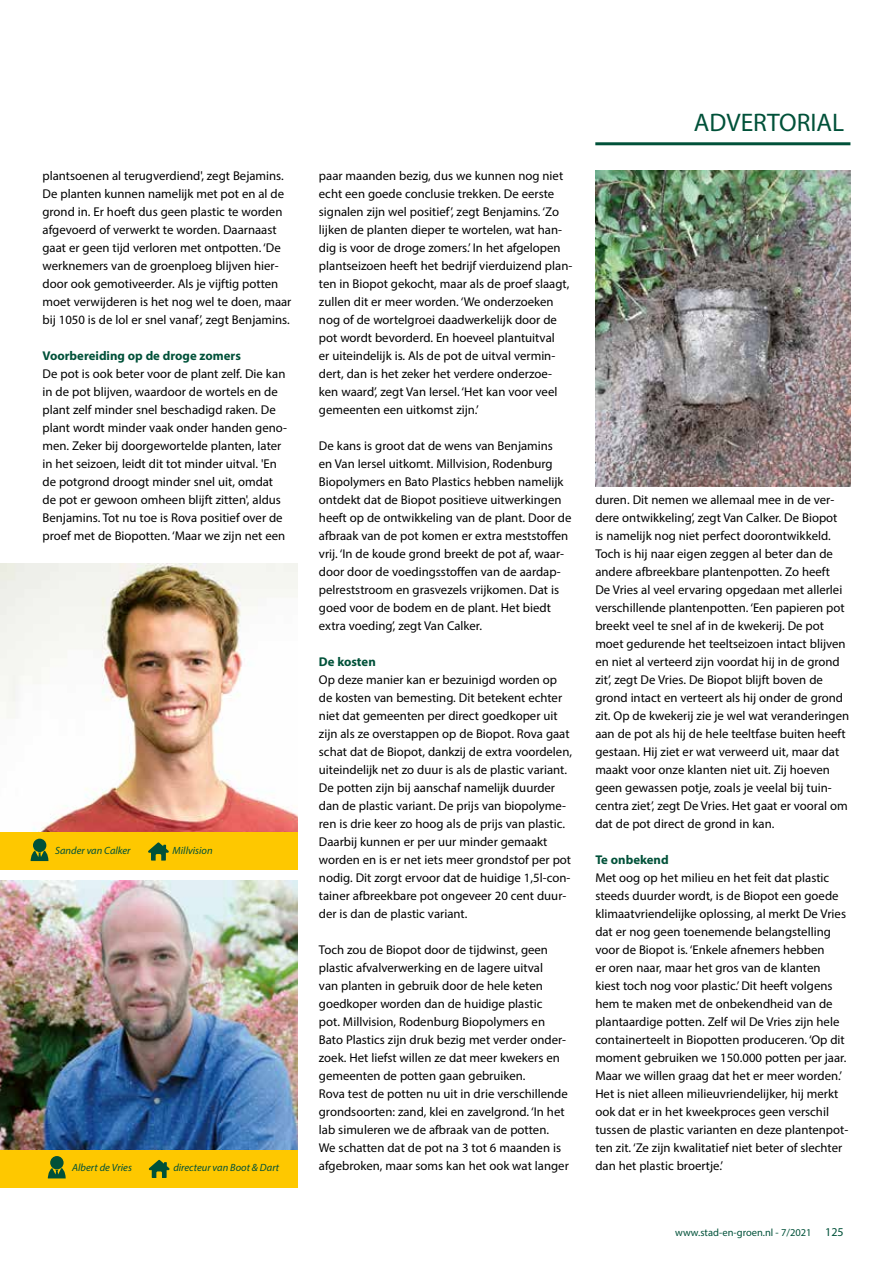
<style>
.page{position:relative;width:893px;height:1263px;background:#fff}
.page>*{position:absolute;margin:0;border:0;box-sizing:border-box;transform-origin:0 0}
.t1{font:25.5px "Myriad Pro";color:#005139}
.t2{font:12.75px/18px "Myriad Pro";color:#000}
.t3{font:700 12.75px "Myriad Pro";color:#005139}
.t4{font:italic 10.5px "Myriad Pro";color:#005139}
.t5{font:10.5px "Myriad Pro";color:#005139}
.s1{font-size:12px}
</style>
<div class="page">
<hr style="left:595px;top:142px;width:255px;height:3px;background:#005139">
<img style="left:0;top:881px;width:298px;height:269px">
<img style="left:0;top:563px;width:298px;height:270px">
<div style="left:0;top:1150px;width:298px;height:37px;background:#fec800"></div>
<div style="left:0;top:833px;width:298px;height:37px;background:#fec800"></div>
<svg style="left:48px;top:1168px;width:18px;height:10px"></svg>
<div style="left:50px;top:1156px;width:14px;height:13px;background:#005139;border-radius:50%"></div>
<svg style="left:31px;top:850px;width:17px;height:11px"></svg>
<div style="left:33px;top:839px;width:13px;height:13px;background:#005139;border-radius:50%"></div>
<svg style="left:149px;top:1160px;width:21px;height:18px"></svg>
<svg style="left:148px;top:842px;width:21px;height:18px"></svg>
<img style="left:595px;top:170px;width:256px;height:317px">
<h1 class="t1" style="left:694px;top:107px;width:152px">ADVERTORIAL</h1>
<p class="t2" style="left:43px;top:167px;width:250px">plantsoenen al terugverdiend', zegt Bejamins.<br>De planten kunnen namelijk met pot en al de grond in. Er hoeft dus geen plastic te worden afgevoerd of verwerkt te worden. Daarnaast gaat er geen tijd verloren met ontpotten. ‘De werknemers van de groenploeg blijven hier&shy;door ook gemotiveerder. Als je vijftig potten moet verwijderen is het nog wel te doen, maar bij 1050 is de lol er snel vanaf’, zegt Benjamins.</p>
<p class="t3" style="left:43px;top:347px;width:200px">Voorbereiding op de droge zomers</p>
<p class="t2" style="left:43px;top:365px;width:246px">De pot is ook beter voor de plant zelf. Die kan in de pot blijven, waardoor de wortels en de plant zelf minder snel beschadigd raken. De plant wordt minder vaak onder handen geno&shy;men. Zeker bij doorgewortelde planten, later in het seizoen, leidt dit tot minder uitval. 'En de potgrond droogt minder snel uit, omdat de pot er gewoon omheen blijft zitten', aldus Benjamins. Tot nu toe is Rova positief over de proef met de Biopotten. ‘Maar we zijn net een</p>
<p class="t2" style="left:319px;top:167px;width:255px">paar maanden bezig, dus we kunnen nog niet echt een goede conclusie trekken. De eerste signalen zijn wel positief’, zegt Benjamins. ‘Zo lijken de planten dieper te wortelen, wat han&shy;dig is voor de droge zomers.’ In het afgelopen plantseizoen heeft het bedrijf vierduizend plan&shy;ten in Biopot gekocht, maar als de proef slaagt, zullen dit er meer worden. ‘We onderzoeken nog of de wortelgroei daadwerkelijk door de pot wordt bevorderd. En hoeveel plantuitval<br>er uiteindelijk is. Als de pot de uitval vermin&shy;dert, dan is het zeker het verdere onderzoe&shy;ken waard’, zegt Van Iersel. ‘Het kan voor veel gemeenten een uitkomst zijn.’</p>
<p class="t2" style="left:319px;top:437px;width:254px">De kans is groot dat de wens van Benjamins<br>en Van Iersel uitkomt. Millvision, Rodenburg Biopolymers en Bato Plastics hebben namelijk ontdekt dat de Biopot positieve uitwerkingen heeft op de ontwikkeling van de plant. Door de afbraak van de pot komen er extra meststoffen vrij. ‘In de koude grond breekt de pot af, waar&shy;door door de voedingsstoffen van de aardap&shy;pelreststroom en grasvezels vrijkomen. Dat is goed voor de bodem en de plant. Het biedt extra voeding’, zegt Van Calker.</p>
<p class="t3" style="left:319px;top:654px;width:58px">De kosten</p>
<p class="t2" style="left:319px;top:671px;width:255px">Op deze manier kan er bezuinigd worden op de kosten van bemesting. Dit betekent echter niet dat gemeenten per direct goedkoper uit zijn als ze overstappen op de Biopot. Rova gaat schat dat de Biopot, dankzij de extra voordelen, uiteindelijk net zo duur is als de plastic variant.<br>De potten zijn bij aanschaf namelijk duurder dan de plastic variant. De prijs van biopolyme&shy;ren is drie keer zo hoog als de prijs van plastic.<br>Daarbij kunnen er per uur minder gemaakt worden en is er net iets meer grondstof per pot nodig. Dit zorgt ervoor dat de huidige 1,5l-con&shy;tainer afbreekbare pot ongeveer 20 cent duur&shy;der is dan de plastic variant.</p>
<p class="t2" style="left:319px;top:941px;width:251px">Toch zou de Biopot door de tijdwinst, geen plastic afvalverwerking en de lagere uitval<br>van planten in gebruik door de hele keten goedkoper worden dan de huidige plastic<br>pot. Millvision, Rodenburg Biopolymers en Bato Plastics zijn druk bezig met verder onder&shy;zoek. Het liefst willen ze dat meer kwekers en gemeenten de potten gaan gebruiken.<br>Rova test de potten nu uit in drie verschillende grondsoorten: zand, klei en zavelgrond. ‘In het lab simuleren we de afbraak van de potten.<br>We schatten dat de pot na 3 tot 6 maanden is afgebroken, maar soms kan het ook wat langer</p>
<p class="t2" style="left:595px;top:491px;width:255px">duren. Dit nemen we allemaal mee in de ver&shy;dere ontwikkeling’, zegt Van Calker. De Biopot<br>is namelijk nog niet perfect doorontwikkeld.<br>Toch is hij naar eigen zeggen al beter dan de andere afbreekbare plantenpotten. Zo heeft<br>De Vries al veel ervaring opgedaan met allerlei verschillende plantenpotten. ‘Een papieren pot breekt veel te snel af in de kwekerij. De pot moet gedurende het teeltseizoen intact blijven en niet al verteerd zijn voordat hij in de grond zit’, zegt De Vries. De Biopot blijft boven de grond intact en verteert als hij onder de grond zit. Op de kwekerij zie je wel wat veranderingen aan de pot als hij de hele teeltfase buiten heeft gestaan. Hij ziet er wat verweerd uit, maar dat maakt voor onze klanten niet uit. Zij hoeven geen gewassen potje, zoals je veelal bij tuin&shy;centra ziet’, zegt De Vries. Het gaat er vooral om dat de pot direct de grond in kan.</p>
<p class="t3" style="left:595px;top:852px;width:75px">Te onbekend</p>
<p class="t2" style="left:595px;top:869px;width:254px">Met oog op het milieu en het feit dat plastic steeds duurder wordt, is de Biopot een goede klimaatvriendelijke oplossing, al merkt De Vries dat er nog geen toenemende belangstelling voor de Biopot is. ‘Enkele afnemers hebben<br>er oren naar, maar het gros van de klanten kiest toch nog voor plastic.’ Dit heeft volgens hem te maken met de onbekendheid van de plantaardige potten. Zelf wil De Vries zijn hele containerteelt in Biopotten produceren. ‘Op dit moment gebruiken we 150.000 potten per jaar.<br>Maar we willen graag dat het er meer worden.’ Het is niet alleen milieuvriendelijker, hij merkt ook dat er in het kweekproces geen verschil tussen de plastic varianten en deze plantenpot&shy;ten zit. ‘Ze zijn kwalitatief niet beter of slechter</p>
<p class="t4" style="left:55px;top:844px;width:77px">Sander van Calker</p>
<p class="t4" style="left:173px;top:844px;width:42px">Millvision</p>
<p class="t4" style="left:72px;top:1161px;width:61px">Albert de Vries</p>
<p class="t2" style="left:595px;top:1157px;width:129px">dan het plastic broertje.’</p>
<p class="t4" style="left:173px;top:1161px;width:107px">directeur van Boot &amp; Dart</p>
<p class="t5" style="left:675px;top:1226px;width:170px">www.stad-en-groen.nl - 7/2021 <span class="s1">125</span></p>
</div>
